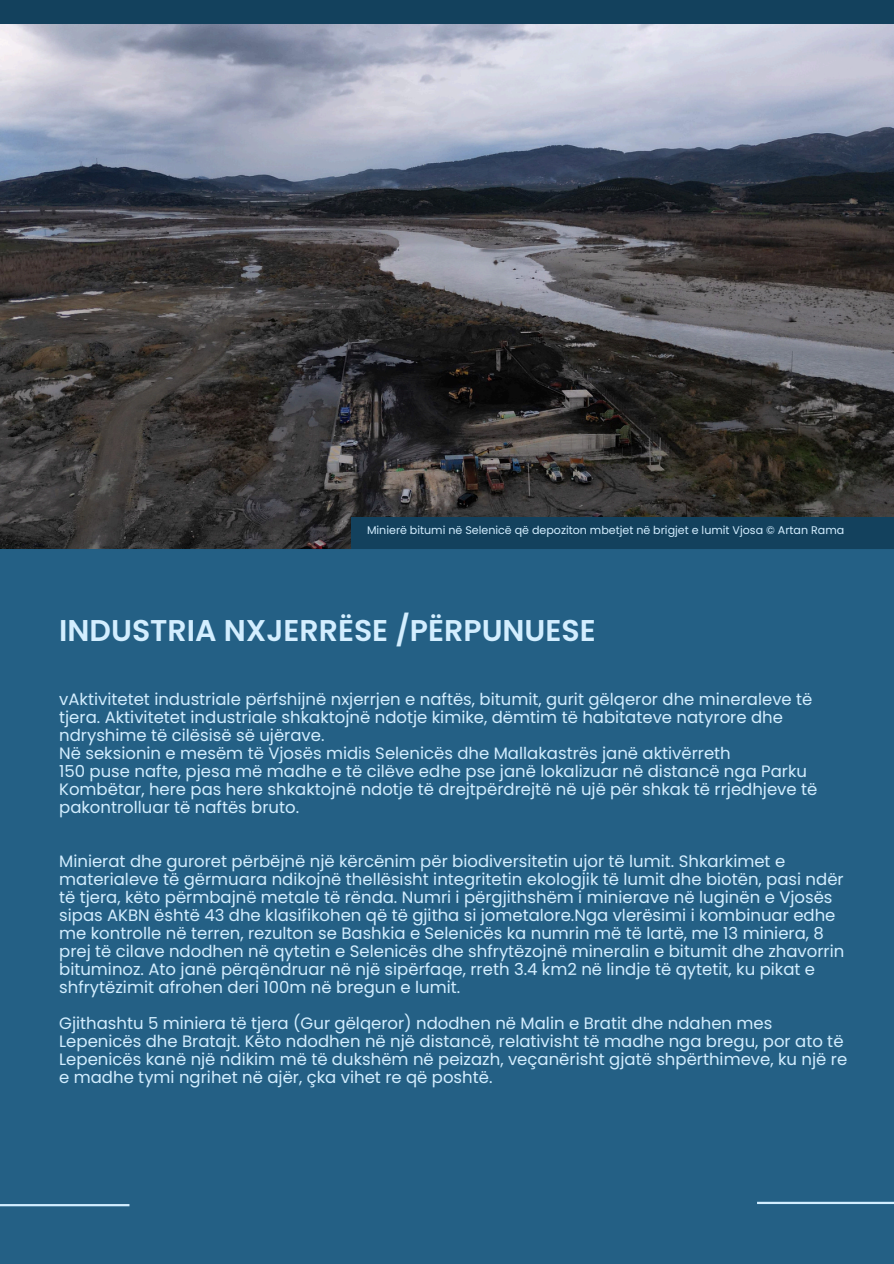
<style>
.page{position:relative;width:894px;height:1264px;background:#fff}
.page>*{position:absolute;margin:0;border:0;box-sizing:border-box;transform-origin:0 0}
.t1{font:600 30px "Poppins";color:#d3eeff}
.t2{font:16.5px/18px "Poppins";color:#d3eeff}
.t3{font:11.1px "Poppins";color:#d3eeff}
</style>
<div class="page">
<img style="left:0;top:25px;width:893px;height:524px">
<div style="left:0;top:0;width:893px;height:24px;background:#13415d"></div>
<div style="left:351px;top:517px;width:542px;height:32px;background:#13415d"></div>
<div style="left:0;top:549px;width:893px;height:714px;background:#225f84"></div>
<hr style="left:0;top:1203px;width:129px;height:3px;background:#d3eeff">
<hr style="left:756px;top:1201px;width:137px;height:2px;background:#d3eeff">
<p class="t3" style="left:367px;top:522px;width:478px">Minierë bitumi në Selenicë që depoziton mbetjet në brigjet e lumit Vjosa © Artan Rama</p>
<p class="t1" style="left:59px;top:609px;width:538px">INDUSTRIA NXJERRËSE /PËRPUNUESE</p>
<p class="t2" style="left:59px;top:690px;width:759px">vAktivitetet industriale përfshijnë nxjerrjen e naftës, bitumit, gurit gëlqeror dhe mineraleve të tjera. Aktivitetet industriale shkaktojnë ndotje kimike, dëmtim të habitateve natyrore dhe ndryshime të cilësisë së ujërave.<br>Në seksionin e mesëm të Vjosës midis Selenicës dhe Mallakastrës janë aktivërreth<br>150 puse nafte, pjesa më madhe e të cilëve edhe pse janë lokalizuar në distancë nga Parku Kombëtar, here pas here shkaktojnë ndotje të drejtpërdrejtë në ujë për shkak të rrjedhjeve të pakontrolluar të naftës bruto.</p>
<p class="t2" style="left:59px;top:852px;width:786px">Minierat dhe guroret përbëjnë një kërcënim për biodiversitetin ujor të lumit. Shkarkimet e materialeve të gërmuara ndikojnë thellësisht integritetin ekologjik të lumit dhe biotën, pasi ndër të tjera, këto përmbajnë metale të rënda. Numri i përgjithshëm i minierave në luginën e Vjosës sipas AKBN është 43 dhe klasifikohen që të gjitha si jometalore.Nga vlerësimi i kombinuar edhe me kontrolle në terren, rezulton se Bashkia e Selenicës ka numrin më të lartë, me 13 miniera, 8 prej të cilave ndodhen në qytetin e Selenicës dhe shfrytëzojnë mineralin e bitumit dhe zhavorrin bituminoz. Ato janë përqëndruar në një sipërfaqe, rreth 3.4 km2 në lindje të qytetit, ku pikat e shfrytëzimit afrohen deri 100m në bregun e lumit.</p>
<p class="t2" style="left:59px;top:1014px;width:789px">Gjithashtu 5 miniera të tjera (Gur gëlqeror) ndodhen në Malin e Bratit dhe ndahen mes Lepenicës dhe Bratajt. Këto ndodhen në një distancë, relativisht të madhe nga bregu, por ato të Lepenicës kanë një ndikim më të dukshëm në peizazh, veçanërisht gjatë shpërthimeve, ku një re e madhe tymi ngrihet në ajër, çka vihet re që poshtë.</p>
</div>
